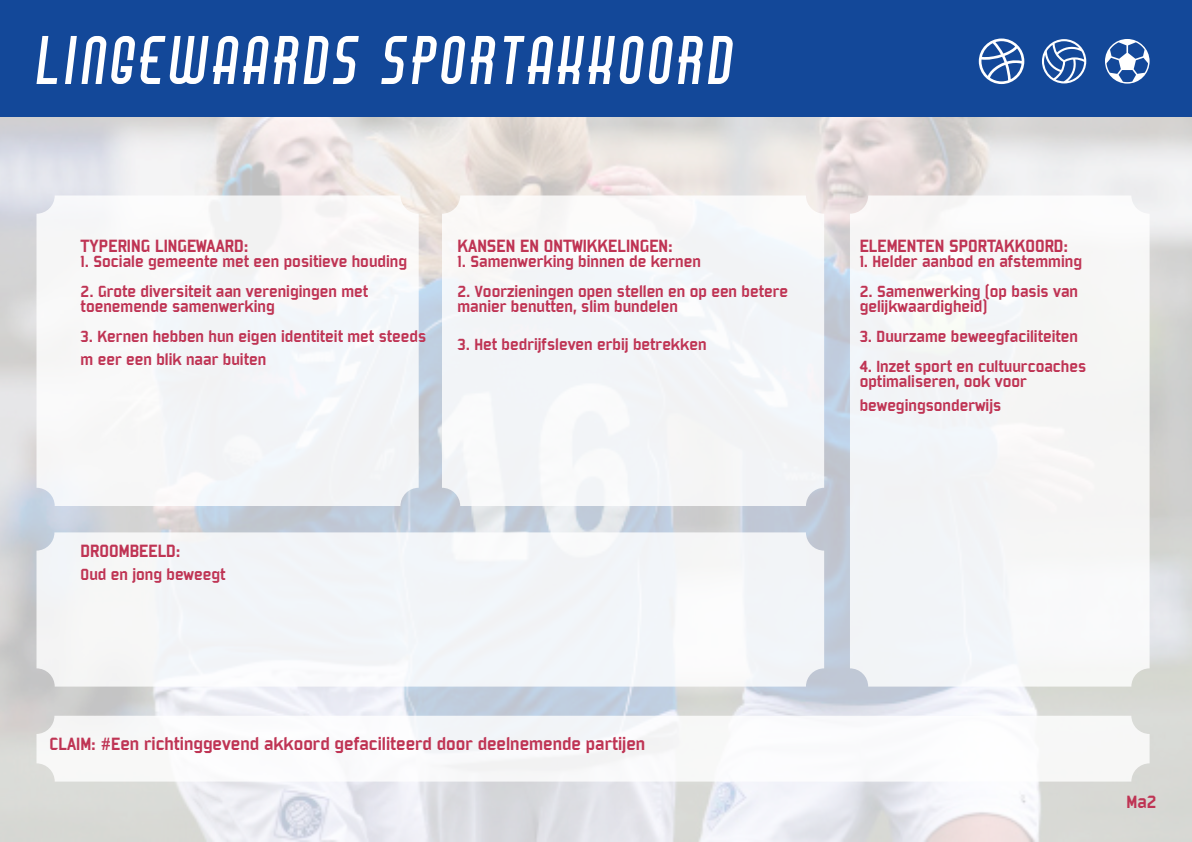
<style>
.page{position:relative;width:1192px;height:842px;background:#fff}
.page>*{position:absolute;margin:0;border:0;box-sizing:border-box;transform-origin:0 0}
.t1{font:59.95px "Air Americana";letter-spacing:.075em;color:#fff}
.t2{font:19.25px "Bombardier";color:#bf3454}
.t3{font:17.5px/15px "Bombardier";color:#bf3454}
</style>
<div class="page">
<img style="left:0;top:117px;width:1192px;height:724px">
<div style="left:442px;top:195px;width:382px;height:311px;background:#f2f5f8;border-radius:18px"></div>
<div style="left:0;top:0;width:1192px;height:117px;background:#134899"></div>
<div style="left:37px;top:195px;width:382px;height:311px;background:#f5f6f8;border-radius:18px"></div>
<div style="left:37px;top:532px;width:787px;height:155px;background:#f2f5f8;border-radius:18px"></div>
<div style="left:37px;top:716px;width:1113px;height:65px;background:#fff;border-radius:18px"></div>
<div style="left:850px;top:195px;width:300px;height:492px;background:#f5f5f6;border-radius:18px"></div>
<svg style="left:979px;top:39px;width:45px;height:45px"></svg>
<svg style="left:1105px;top:39px;width:45px;height:45px"></svg>
<svg style="left:1042px;top:39px;width:44px;height:44px"></svg>
<p class="t1" style="left:37px;top:30px;width:698px">LINGEWAARDS SPORTAKKOORD</p>
<p class="t2" style="left:81px;top:236px;width:169px">TYPERING LINGEWAARD:</p>
<p class="t3" style="left:81px;top:254px;width:328px">1. Sociale gemeente met een positieve houding</p>
<p class="t3" style="left:81px;top:284px;width:289px">2. Grote diversiteit aan verenigingen met toenemende samenwerking</p>
<p class="t3" style="left:81px;top:325px;width:347px;line-height:23.1px">3. Kernen hebben hun eigen identiteit met steeds m eer een blik naar buiten</p>
<p class="t2" style="left:458px;top:236px;width:217px">KANSEN EN ONTWIKKELINGEN:</p>
<p class="t3" style="left:458px;top:254px;width:245px">1. Samenwerking binnen de kernen</p>
<p class="t3" style="left:458px;top:284px;width:332px">2. Voorzieningen open stellen en op een betere manier benutten, slim bundelen</p>
<p class="t3" style="left:458px;top:337px;width:251px">3. Het bedrijfsleven erbij betrekken</p>
<p class="t2" style="left:81px;top:540px;width:102px">DROOMBEELD:</p>
<p class="t3" style="left:81px;top:566px;width:146px">Oud en jong beweegt</p>
<p class="t2" style="left:50px;top:734px;width:597px">CLAIM: #Een richtinggevend akkoord gefaciliteerd door deelnemende partijen</p>
<p class="t2" style="left:860px;top:236px;width:210px">ELEMENTEN SPORTAKKOORD:</p>
<p class="t3" style="left:860px;top:254px;width:224px">1. Helder aanbod en afstemming</p>
<p class="t3" style="left:860px;top:284px;width:220px">2. Samenwerking (op basis van gelijkwaardigheid)</p>
<p class="t3" style="left:860px;top:329px;width:220px">3. Duurzame beweegfaciliteiten</p>
<p class="t3" style="left:860px;top:359px;width:228px">4. Inzet sport en cultuurcoaches optimaliseren, ook voor</p>
<p class="t3" style="left:860px;top:397px;width:143px">bewegingsonderwijs</p>
<p class="t2" style="left:1127px;top:792px;width:31px">Ma2</p>
</div>
